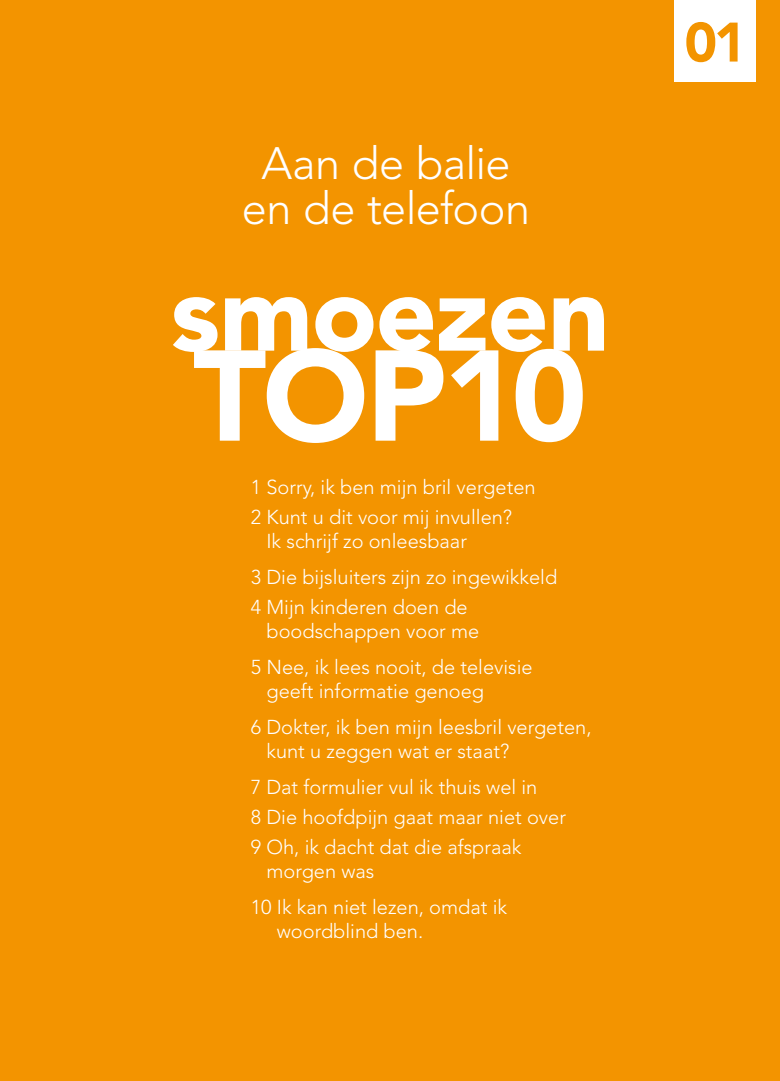
<style>
.page{position:relative;width:780px;height:1081px;background:#f39400}
.page>*{position:absolute;margin:0;border:0;box-sizing:border-box;transform-origin:0 0}
.t1{font:900 127.5px "Avenir LT Std";letter-spacing:-.03em;color:#fff}
.t2{font:900 107.5px "Avenir LT Std";color:#fff}
.t3{font:900 55px "Avenir LT Std";color:#f39400}
.t4{font:300 45px/45px "Avenir LT Std";letter-spacing:-.015em;color:#fff;text-align:center}
.t5{font:300 20px/30px "Avenir LT Std";color:#fff}
</style>
<div class="page">
<div style="left:674px;top:0;width:82px;height:81px;background:#fff"></div>
<h3 class="t4" style="left:242px;top:141px;width:290px">Aan de balie en de telefoon</h3>
<h2 class="t2" style="left:170px;top:248px;width:441px">smoezen</h2>
<h1 class="t1" style="left:193px;top:319px;width:395px">top10</h1>
<p class="t5" style="left:251px;top:472px;width:286px">1 Sorry, ik ben mijn bril vergeten<br>2 Kunt u dit voor mij invullen?</p>
<p class="t5" style="left:251px;top:523px;width:308px;line-height:36.2px;text-indent:16px">Ik schrijf zo onleesbaar<br>3 Die bijsluiters zijn zo ingewikkeld</p>
<p class="t5" style="left:266px;top:596px;width:214px;line-height:23.8px;text-indent:-16px">4 Mijn kinderen doen de boodschappen voor me</p>
<p class="t5" style="left:266px;top:656px;width:268px;line-height:23.8px;text-indent:-16px">5 Nee, ik lees nooit, de televisie geeft informatie genoeg</p>
<p class="t5" style="left:266px;top:716px;width:326px;line-height:23.8px;text-indent:-16px">6 Dokter, ik ben mijn leesbril vergeten, kunt u zeggen wat er staat?</p>
<p class="t5" style="left:251px;top:772px;width:317px">7 Dat formulier vul ik thuis wel in<br>8 Die hoofdpijn gaat maar niet over<br>9 Oh, ik dacht dat die afspraak</p>
<p class="t5" style="left:251px;top:853px;width:258px;line-height:36.2px;text-indent:16px">morgen was<br>10 Ik kan niet lezen, omdat ik</p>
<p class="t5" style="left:277px;top:916px;width:148px">woordblind ben.</p>
<h3 class="t3" style="left:684px;top:9px;width:63px">01</h3>
</div>
